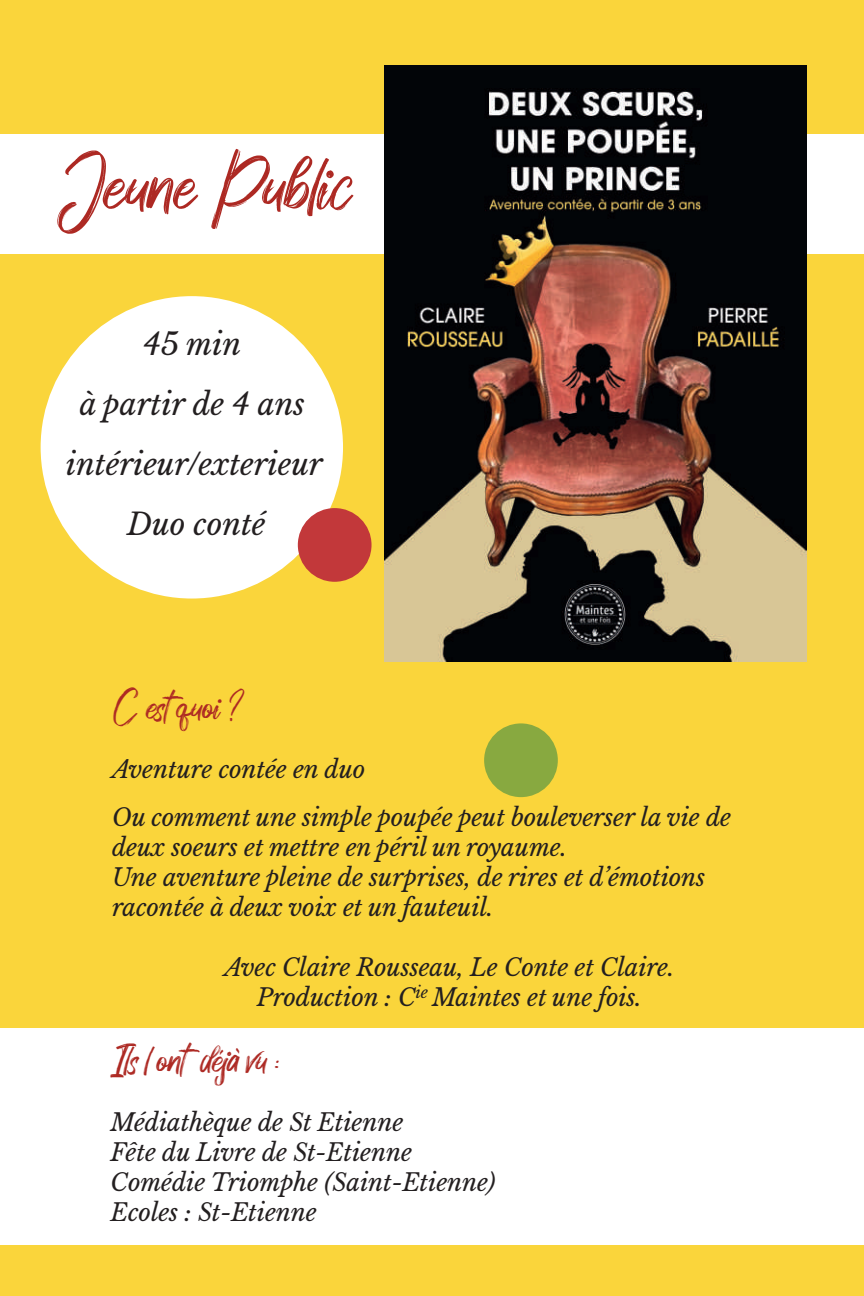
<style>
.page{position:relative;width:864px;height:1296px;background:#fad53b}
.page>*{position:absolute;margin:0;border:0;box-sizing:border-box;transform-origin:0 0}
.t1{font:80px "Dexotick By Dhan Studio";color:#ad2923}
.t2{font:40px "Dexotick By Dhan Studio";color:#ad2923}
.t3{font:italic 30px/60px "Libre Baskerville";letter-spacing:-.005em;color:#231f20;text-align:center}
.t4{font:italic 24px/30px "Libre Baskerville";letter-spacing:-.005em;color:#231f20}
</style>
<div class="page">
<div style="left:41px;top:296px;width:302px;height:303px;background:#fff;border-radius:50%"></div>
<div style="left:0;top:1028px;width:864px;height:217px;background:#fff"></div>
<div style="left:0;top:134px;width:864px;height:120px;background:#fff"></div>
<img style="left:385px;top:66px;width:421px;height:596px">
<div style="left:298px;top:508px;width:74px;height:74px;background:#c2383a;border-radius:50%"></div>
<div style="left:484px;top:723px;width:74px;height:74px;background:#88a940;border-radius:50%"></div>
<h1 class="t1" style="left:57px;top:127px;width:295px">Jeune Public</h1>
<p class="t3" style="left:66px;top:315px;width:258px">45 min<br>à partir de 4 ans intérieur/exterieur<br>Duo conté</p>
<h2 class="t2" style="left:112px;top:678px;width:131px">C est quoi ?</h2>
<p class="t4" style="left:112px;top:746px;width:621px;line-height:48px">Aventure contée en duo<br>Ou comment une simple poupée peut bouleverser la vie de</p>
<p class="t4" style="left:112px;top:833px;width:595px">deux soeurs et mettre en péril un royaume.<br>Une aventure pleine de surprises, de rires et d’émotions racontée à deux voix et un fauteuil.</p>
<p class="t4" style="left:224px;top:953px;width:451px;text-align:center">Avec Claire Rousseau, Le Conte et Claire.<br>Production : C<sup>ie</sup> Maintes et une fois.</p>
<h2 class="t2" style="left:111px;top:1030px;width:171px">Ils l ont déjà vu :</h2>
<p class="t4" style="left:111px;top:1107px;width:386px">Médiathèque de St Etienne<br>Fête du Livre de St-Etienne<br>Comédie Triomphe (Saint-Etienne)<br>Ecoles : St-Etienne</p>
</div>
